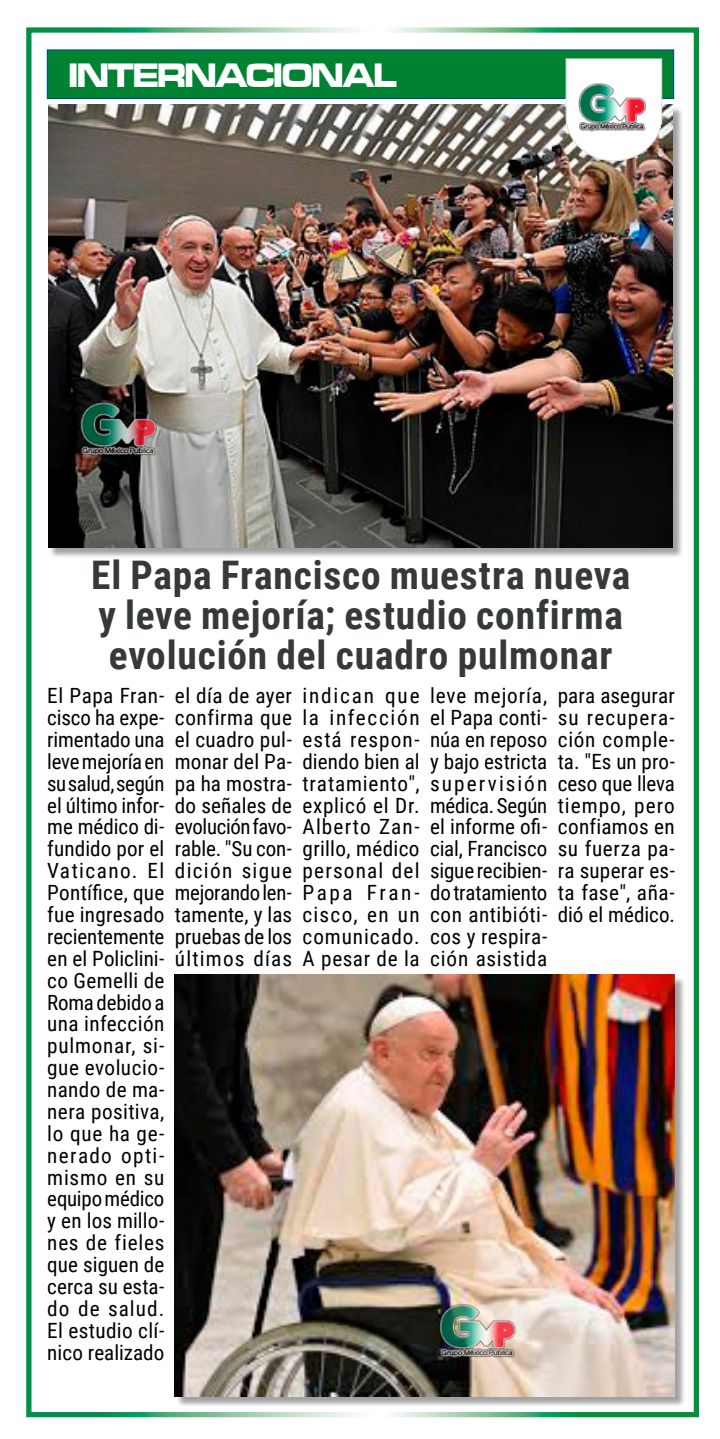
<style>
.page{position:relative;width:720px;height:1439px;background:#fff}
.page>*{position:absolute;margin:0;border:0;box-sizing:border-box;transform-origin:0 0}
.t1{font:700 39.38px/40.2px "Roboto Condensed";letter-spacing:.02em;color:#353a36}
.t2{font:35px "Microgramma D Bold Exte";letter-spacing:-.03em;color:#fff;scale:.9 1}
.t3{font:21px/21.9px "Roboto Condensed";letter-spacing:.015em;color:#000;text-align:justify}
</style>
<div class="page">
<div style="left:26px;top:27px;width:672px;height:1390px;border:5px solid #fff"></div>
<div style="left:50px;top:106px;width:633px;height:452px;background:#000;opacity:.37"></div>
<img style="left:48px;top:105px;width:624px;height:443px">
<div style="left:47px;top:50px;width:626px;height:48px;background:#008233"></div>
<div style="left:47px;top:49px;width:626px;height:50px;border:1px solid #00499a"></div>
<img style="left:565px;top:58px;width:96px;height:103px">
<div style="left:176px;top:976px;width:509px;height:430px;background:#000;opacity:.37"></div>
<img style="left:175px;top:974px;width:499px;height:422px">
<img style="left:66px;top:373px;width:109px;height:110px">
<img style="left:425px;top:1274px;width:109px;height:110px">
<h2 class="t2" style="left:68px;top:52px;width:366px">INTERNACIONAL</h2>
<h1 class="t1" style="left:91px;top:553px;width:540px">El Papa Francisco muestra nueva y leve mejoría; estudio confirma evolución del cuadro pulmonar</h1>
<p class="t3" style="left:47px;top:684px;width:119px">El Papa Fran&shy;cisco ha expe&shy;rimentado una leve mejoría en su salud, según el último infor&shy;me médico di&shy;fundido por el Vaticano. El Pontífice, que fue ingresado recientemente en el Policlini&shy;co Gemelli de Roma debido a una infección pulmonar, si&shy;gue evolucio&shy;nando de ma&shy;nera positiva, lo que ha ge&shy;nerado opti&shy;mismo en su equipo médico y en los millo&shy;nes de fieles que siguen de cerca su esta&shy;do de salud.<br>El estudio clí&shy;nico realizado</p>
<p class="t3" style="left:175px;top:684px;width:119px">el día de ayer confirma que el cuadro pul&shy;monar del Pa&shy;pa ha mostra&shy;do señales de evolución favo&shy;rable. "Su con&shy;dición sigue mejorando len&shy;tamente, y las pruebas de los últimos días</p>
<p class="t3" style="left:302px;top:684px;width:119px">indican que la infección está respon&shy;diendo bien al tratamiento", explicó el Dr.<br>Alberto Zan&shy;grillo, médico personal del Papa Fran&shy;cisco, en un comunicado.<br>A pesar de la</p>
<p class="t3" style="left:430px;top:684px;width:119px">leve mejoría, el Papa conti&shy;núa en reposo y bajo estricta supervisión médica. Según el informe ofi&shy;cial, Francisco sigue recibien&shy;do tratamiento con antibióti&shy;cos y respira&shy;ción asistida</p>
<p class="t3" style="left:557px;top:684px;width:119px">para asegurar su recupera&shy;ción comple&shy;ta. "Es un pro&shy;ceso que lleva tiempo, pero confiamos en su fuerza pa&shy;ra superar es&shy;ta fase", aña&shy;dió el médico.</p>
</div>
